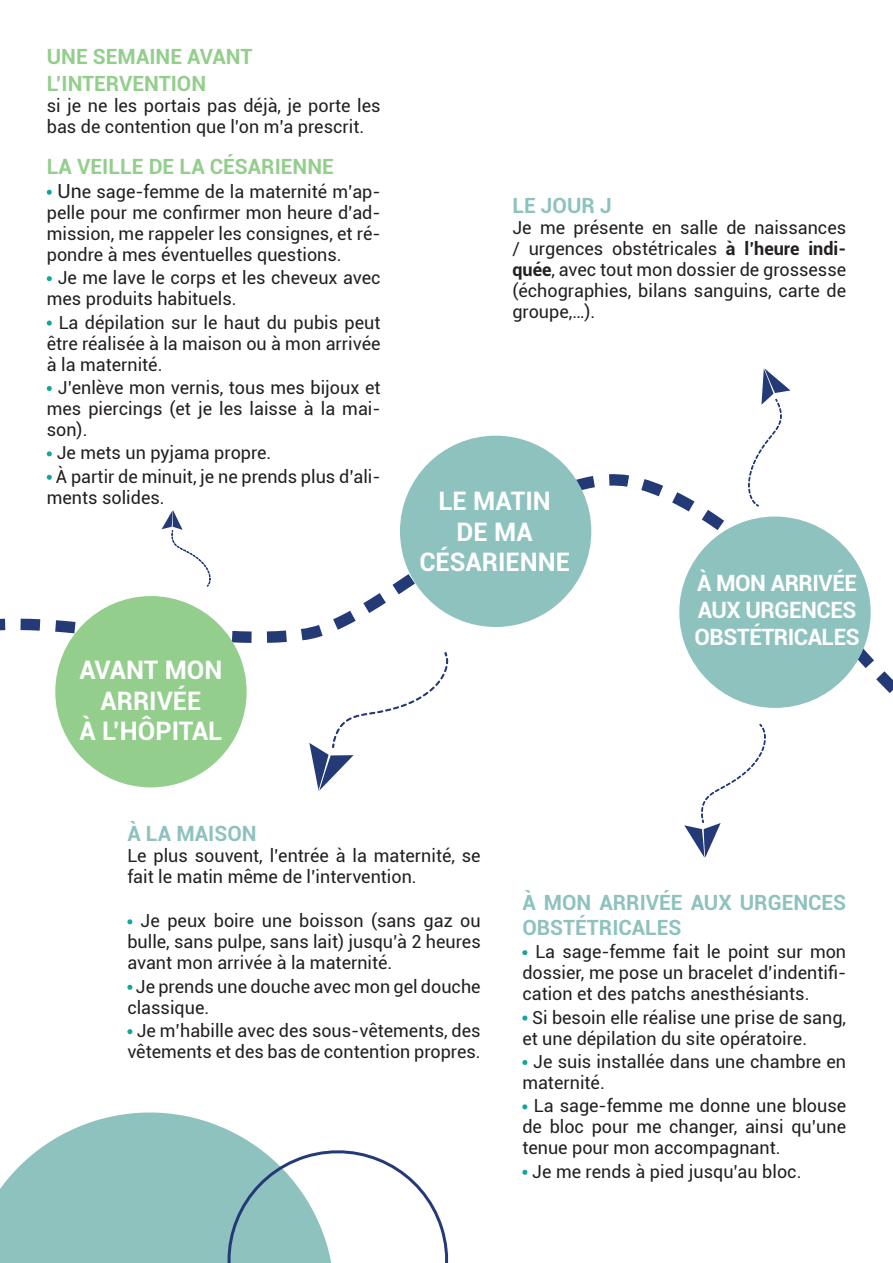
<style>
.page{position:relative;width:893px;height:1263px;background:#fff}
.page>*{position:absolute;margin:0;border:0;box-sizing:border-box;transform-origin:0 0}
.Sous_Titre{font:700 25.5px "Roboto";color:#fff}
.Sous_Titre-2{font:700 22.5px "Roboto";letter-spacing:-.02em;color:#fff}
.Sous_Titre-3{font:700 21px "Roboto";color:#94ce8d}
.Grand_Titre_TDM{font:700 21px/25.2px "Roboto";color:#8ec2bf}
.Sous_Titre-4{font:700 21px "Roboto";color:#8ec2bf}
.Grand_Titre_TDM-2{font:18px/21px "Roboto";color:#231f20}
.s1{font-size:19.5px}
.s2{font-weight:700}
</style>
<div class="page">
<svg style="left:21px;top:619px;width:19px;height:12px"></svg>
<div style="left:0;top:619px;width:5px;height:11px;background:#233a77"></div>
<svg style="left:55px;top:620px;width:21px;height:13px"></svg>
<svg style="left:702px;top:510px;width:22px;height:20px"></svg>
<svg style="left:827px;top:644px;width:66px;height:49px"></svg>
<svg style="left:609px;top:474px;width:20px;height:13px"></svg>
<svg style="left:641px;top:479px;width:22px;height:17px"></svg>
<svg style="left:672px;top:492px;width:22px;height:19px"></svg>
<svg style="left:574px;top:476px;width:21px;height:15px"></svg>
<svg style="left:232px;top:631px;width:20px;height:12px"></svg>
<svg style="left:267px;top:630px;width:20px;height:13px"></svg>
<div style="left:55px;top:596px;width:192px;height:191px;background:#94ce8d;border-radius:50%"></div>
<svg style="left:0;top:1112px;width:245px;height:151px;background:#9dcac7"></svg>
<svg style="left:216px;top:1139px;width:233px;height:124px"></svg>
<svg style="left:47px;top:190px;width:5px;height:5px"></svg>
<svg style="left:47px;top:276px;width:5px;height:5px"></svg>
<svg style="left:47px;top:320px;width:5px;height:6px"></svg>
<svg style="left:47px;top:386px;width:5px;height:5px"></svg>
<svg style="left:47px;top:451px;width:5px;height:5px"></svg>
<svg style="left:47px;top:475px;width:5px;height:5px"></svg>
<div style="left:400px;top:436px;width:191px;height:191px;background:#8ec2bf;border-radius:50%"></div>
<svg style="left:127px;top:919px;width:5px;height:5px"></svg>
<svg style="left:127px;top:985px;width:5px;height:5px"></svg>
<svg style="left:127px;top:1029px;width:5px;height:5px"></svg>
<svg style="left:301px;top:537px;width:172px;height:254px"></svg>
<svg style="left:162px;top:510px;width:49px;height:77px"></svg>
<div style="left:679px;top:516px;width:192px;height:192px;background:#8ec2bf;border-radius:50%"></div>
<svg style="left:522px;top:950px;width:5px;height:5px"></svg>
<svg style="left:522px;top:1015px;width:5px;height:5px"></svg>
<svg style="left:522px;top:1060px;width:5px;height:5px"></svg>
<svg style="left:522px;top:1104px;width:5px;height:5px"></svg>
<svg style="left:522px;top:1170px;width:5px;height:5px"></svg>
<svg style="left:748px;top:368px;width:42px;height:139px"></svg>
<svg style="left:684px;top:723px;width:82px;height:135px"></svg>
<p class="Sous_Titre-3" style="left:47px;top:41px;width:207px">UNE SEMAINE AVANT</p>
<p class="Sous_Titre-3" style="left:47px;top:68px;width:161px">L’INTERVENTION</p>
<p class="Grand_Titre_TDM-2" style="left:47px;top:94px;width:335px">si je ne les portais pas déjà, je porte les bas de contention que l’on m’a prescrit.</p>
<p class="Sous_Titre-3" style="left:47px;top:152px;width:289px">LA VEILLE DE LA CÉSARIENNE</p>
<p class="Grand_Titre_TDM-2" style="left:47px;top:180px;width:335px;text-align:justify;text-indent:11px"><span class="s1">Un</span>e sage-femme de la maternité m’ap&shy;pelle pour me confirmer mon heure d’ad&shy;mission, me rappeler les consignes, et ré&shy;pondre à mes éventuelles questions.</p>
<p class="Grand_Titre_TDM-2" style="left:47px;top:267px;width:335px;text-indent:11px">Je me lave le corps et les cheveux avec mes produits habituels.</p>
<p class="Grand_Titre_TDM-2" style="left:47px;top:311px;width:335px;text-align:justify;text-indent:12px">La dépilation sur le haut du pubis peut être réalisée à la maison ou à mon arrivée à la maternité.</p>
<p class="Grand_Titre_TDM-2" style="left:47px;top:376px;width:335px;text-align:justify;text-indent:11px">J’enlève mon vernis, tous mes bijoux et mes piercings (et je les laisse à la mai&shy;son).</p>
<p class="Grand_Titre_TDM-2" style="left:57px;top:442px;width:216px">Je mets un pyjama propre.</p>
<p class="Grand_Titre_TDM-2" style="left:47px;top:465px;width:335px;text-indent:9px">À partir de minuit, je ne prends plus d’ali&shy;ments solides.</p>
<p class="Sous_Titre" style="left:79px;top:652px;width:145px">AVANT MON</p>
<p class="Sous_Titre" style="left:101px;top:683px;width:102px">ARRIVÉE</p>
<p class="Sous_Titre" style="left:79px;top:713px;width:145px">À L’HÔPITAL</p>
<p class="Grand_Titre_TDM" style="left:512px;top:192px;width:101px">LE JOUR J</p>
<p class="Grand_Titre_TDM-2" style="left:512px;top:217px;width:335px;text-align:justify">Je me présente en salle de naissances / urgences obstétricales <span class="s2">à l’heure indi&shy;quée</span>, avec tout mon dossier de grossesse (échographies, bilans sanguins, carte de groupe,…).</p>
<p class="Sous_Titre" style="left:438px;top:483px;width:114px">LE MATIN</p>
<p class="Sous_Titre" style="left:457px;top:513px;width:78px">DE MA</p>
<p class="Sous_Titre" style="left:419px;top:544px;width:152px">CÉSARIENNE</p>
<p class="Sous_Titre-2" style="left:697px;top:567px;width:161px">À MON ARRIVÉE</p>
<p class="Sous_Titre-2" style="left:698px;top:594px;width:160px">AUX URGENCES</p>
<p class="Sous_Titre-2" style="left:694px;top:621px;width:167px">OBSTÉTRICALES</p>
<p class="Sous_Titre-4" style="left:127px;top:819px;width:131px">À LA MAISON</p>
<p class="Grand_Titre_TDM-2" style="left:127px;top:844px;width:355px">Le plus souvent, l’entrée à la maternité, se fait le matin même de l’intervention.</p>
<p class="Grand_Titre_TDM-2" style="left:127px;top:910px;width:355px;text-align:justify;text-indent:13px">Je peux boire une boisson (sans gaz ou bulle, sans pulpe, sans lait) jusqu’à 2 heures avant mon arrivée à la maternité.</p>
<p class="Grand_Titre_TDM-2" style="left:127px;top:975px;width:355px;text-indent:9px">Je prends une douche avec mon gel douche classique.</p>
<p class="Grand_Titre_TDM-2" style="left:127px;top:1020px;width:355px;text-align:center">Je m’habille avec des sous-vêtements, des vêtements et des bas de contention propres.</p>
<p class="Grand_Titre_TDM" style="left:522px;top:889px;width:325px">À MON ARRIVÉE AUX URGENCES<br>OBSTÉTRICALES</p>
<p class="Grand_Titre_TDM-2" style="left:522px;top:941px;width:325px;text-align:justify;text-indent:13px">La sage-femme fait le point sur mon dossier, me pose un bracelet d’indentifi&shy;cation et des patchs anesthésiants.</p>
<p class="Grand_Titre_TDM-2" style="left:522px;top:1006px;width:325px;text-indent:10px">Si besoin elle réalise une prise de sang, et une dépilation du site opératoire.</p>
<p class="Grand_Titre_TDM-2" style="left:522px;top:1050px;width:325px;text-indent:11px">Je suis installée dans une chambre en maternité.</p>
<p class="Grand_Titre_TDM-2" style="left:522px;top:1095px;width:325px;text-align:justify;text-indent:12px">La sage-femme me donne une blouse de bloc pour me changer, ainsi qu’une tenue pour mon accompagnant.</p>
<p class="Grand_Titre_TDM-2" style="left:532px;top:1160px;width:271px">Je me rends à pied jusqu’au bloc.</p>
</div>
